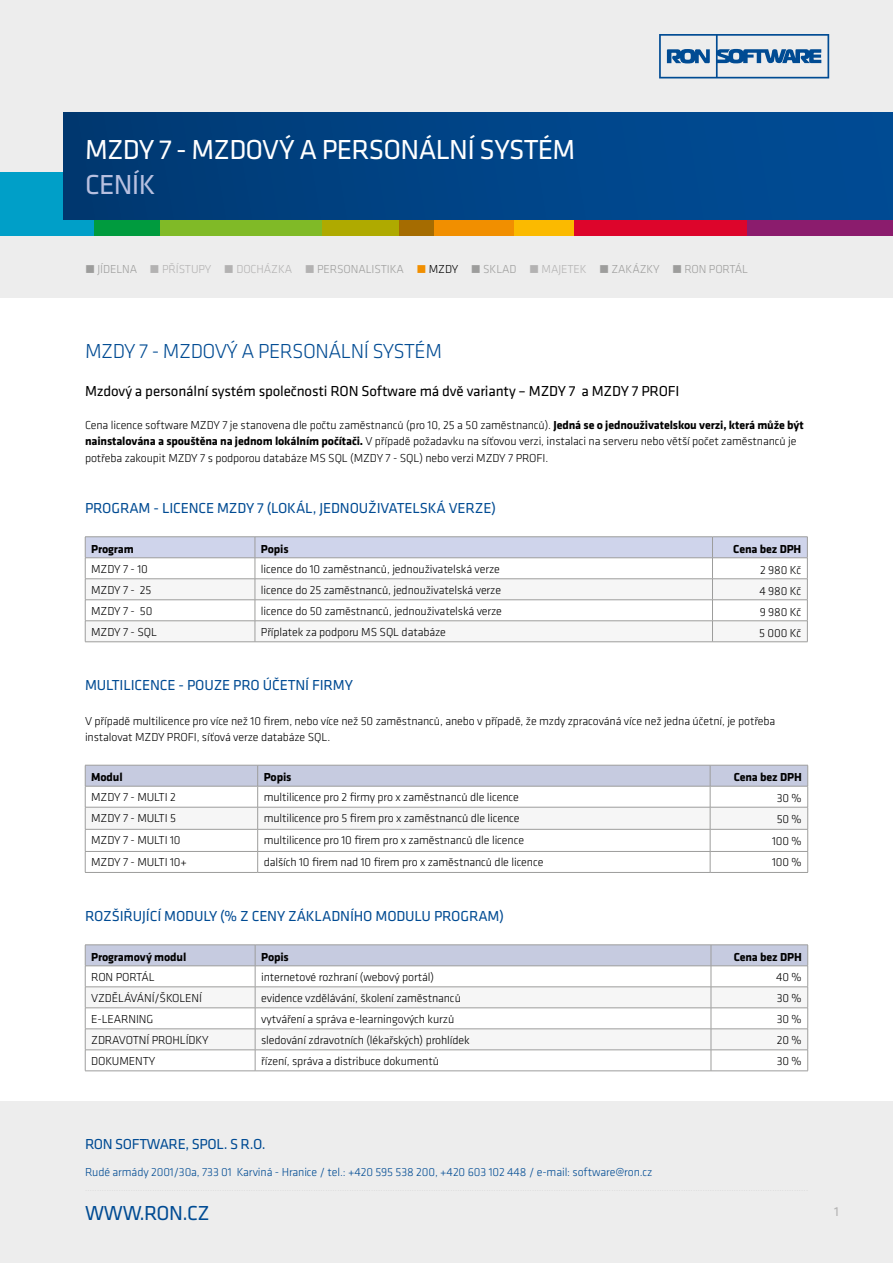
<style>
.page{position:relative;width:893px;height:1263px;background:#fff}
.page>*{position:absolute;margin:0;border:0;box-sizing:border-box;transform-origin:0 0}
.t1{font:28.5px "Klavika";letter-spacing:-.025em;color:#fff}
.t2{font:28.5px "Klavika";letter-spacing:-.025em;color:#b8c0e0}
.t3{font:300 21px "Klavika";letter-spacing:-.025em;color:#004b93}
.t4{font:21px "Klavika";letter-spacing:-.025em;color:#004b93}
.t5{font:15px "Klavika";letter-spacing:-.01em;color:#004b93}
.t6{font:15px "Klavika";letter-spacing:-.01em;color:#000}
.t7{font:13.5px "Klavika";color:#b3b2b2}
.t8{font:300 12px/16.5px "Klavika";letter-spacing:-.01em;color:#000}
.t9{font:300 12px "Klavika";letter-spacing:-.01em;color:#004b93}
.t10{font:300 12px "Klavika";letter-spacing:-.01em;color:#9d9d9c}
.t11{font:700 12px "Klavika";letter-spacing:-.01em;color:#000}
.s1{color:#b3b2b2}
.s2{color:#f18f00}
.s3{color:#000}
.s4{font-weight:700}
</style>
<div class="page">
<div style="left:0;top:0;width:893px;height:298px;background:#ededed"></div>
<div style="left:0;top:1101px;width:893px;height:162px;background:#ededed"></div>
<div style="left:0;top:172px;width:744px;height:64px;background:#009fc8"></div>
<div style="left:94px;top:172px;width:650px;height:64px;background:#009b3e"></div>
<div style="left:160px;top:172px;width:635px;height:64px;background:#80ba27"></div>
<svg style="left:323px;top:172px;width:566px;height:64px;background:#a19107"></svg>
<div style="left:434px;top:172px;width:459px;height:64px;background:#f18f00"></div>
<div style="left:514px;top:172px;width:379px;height:64px;background:#fbba00"></div>
<div style="left:574px;top:172px;width:319px;height:64px;background:#dd052b"></div>
<div style="left:747px;top:172px;width:146px;height:64px;background:#8b1c6d"></div>
<div style="left:64px;top:113px;width:829px;height:106px;background:linear-gradient(to right,#003972,#004d98)"></div>
<svg style="left:659px;top:34px;width:170px;height:44px"></svg>
<hr style="left:85px;top:536px;width:170px;height:1px;background:#9d9d9c">
<hr style="left:255px;top:536px;width:457px;height:1px;background:#9d9d9c">
<hr style="left:712px;top:536px;width:95px;height:1px;background:#9d9d9c">
<svg style="left:85px;top:537px;width:723px;height:105px"></svg>
<hr style="left:85px;top:557px;width:170px;height:1px;background:#9d9d9c">
<hr style="left:255px;top:557px;width:457px;height:1px;background:#9d9d9c">
<hr style="left:712px;top:557px;width:95px;height:1px;background:#9d9d9c">
<hr style="left:85px;top:872px;width:173px;height:1px;background:#9d9d9c">
<hr style="left:258px;top:872px;width:452px;height:1px;background:#9d9d9c">
<hr style="left:710px;top:872px;width:98px;height:1px;background:#9d9d9c">
<svg style="left:85px;top:765px;width:723px;height:107px"></svg>
<hr style="left:85px;top:786px;width:173px;height:1px;background:#9d9d9c">
<hr style="left:258px;top:786px;width:452px;height:1px;background:#9d9d9c">
<hr style="left:710px;top:786px;width:98px;height:1px;background:#9d9d9c">
<hr style="left:85px;top:944px;width:170px;height:1px;background:#9d9d9c">
<hr style="left:255px;top:944px;width:456px;height:1px;background:#9d9d9c">
<hr style="left:711px;top:944px;width:97px;height:1px;background:#9d9d9c">
<svg style="left:85px;top:945px;width:723px;height:126px"></svg>
<h1 class="t1" style="left:85px;top:131px;width:492px">MZDY 7 - MZDOVÝ A PERSONÁLNÍ SYSTÉM</h1>
<h1 class="t2" style="left:85px;top:166px;width:72px">CENÍK</h1>
<p class="t10" style="left:85px;top:262px;width:608px">■ Jídelna <span class="s1">■ Přístupy</span> <span class="s1">■ Docházka</span> <span class="s1">■</span> Personalistika <span class="s2">■</span> <span class="s3">Mzdy</span> ■ Sklad <span class="s1">■ Majetek</span> ■ Zakázky ■ RON</p>
<p class="t10" style="left:709px;top:262px;width:14px">PORTÁL</p>
<h2 class="t3" style="left:85px;top:338px;width:355px">mzdy 7 - mzdový a personální systém</h2>
<p class="t6" style="left:85px;top:381px;width:596px">MZDOVÝ A PERSONÁLNÍ SYSTÉM SPOLEČNOSTI RON SOFTWARE MÁ DVĚ VARIANTY – MZDY 7 A MZDY 7 PROFI</p>
<p class="t8" style="left:85px;top:416px;width:123px">Cena licence software MZDY</p>
<p class="t8" style="left:85px;top:416px;width:720px;text-indent:137px">7 je stanovena dle počtu zaměstnanců (pro 10, 25 a 50 zaměstnanců). <span class="s4">Jedná se o jednouživatelskou verzi, která může být nainstalována a spouštěna na jednom lokálním počítači.</span> V případě požadavku na síťovou verzi, instalaci na serveru nebo větší počet zaměstnanců je potřeba zakoupit MZDY</p>
<p class="t8" style="left:200px;top:449px;width:171px">7 s podporou databáze MS SQL (MZDY</p>
<p class="t8" style="left:386px;top:449px;width:108px">7 - SQL) nebo verzi MZDY</p>
<p class="t8" style="left:508px;top:449px;width:42px">7 PROFI.</p>
<p class="t5" style="left:85px;top:498px;width:143px">PROGRAM - LICENCE MZDY</p>
<p class="t5" style="left:257px;top:498px;width:84px">7 (LOKÁL, JEDNO</p>
<p class="t5" style="left:359px;top:498px;width:139px">UŽIVATELSKÁ VERZ E)</p>
<p class="t11" style="left:91px;top:540px;width:44px">Program</p>
<p class="t11" style="left:261px;top:540px;width:29px">Popis</p>
<p class="t11" style="left:733px;top:540px;width:70px">Cena bez DPH</p>
<p class="t8" style="left:91px;top:560px;width:17px">MZDY</p>
<p class="t8" style="left:123px;top:560px;width:26px">7 - 10</p>
<p class="t8" style="left:261px;top:560px;width:241px">licence do 10 zaměstnanců, jednouživatelská verze</p>
<p class="t8" style="left:760px;top:561px;width:43px">2 980 Kč</p>
<p class="t8" style="left:91px;top:581px;width:17px">MZDY</p>
<p class="t8" style="left:123px;top:581px;width:30px">7 - 25</p>
<p class="t8" style="left:261px;top:581px;width:242px">licence do 25 zaměstnanců, jednouživatelská verze</p>
<p class="t8" style="left:759px;top:582px;width:44px">4 980 Kč</p>
<p class="t8" style="left:91px;top:602px;width:17px">MZDY</p>
<p class="t8" style="left:123px;top:602px;width:31px">7 - 50</p>
<p class="t8" style="left:261px;top:602px;width:243px">licence do 50 zaměstnanců, jednouživatelská verze</p>
<p class="t8" style="left:760px;top:603px;width:43px">9 980 Kč</p>
<p class="t8" style="left:91px;top:623px;width:17px">MZDY</p>
<p class="t8" style="left:123px;top:623px;width:34px">7 - SQL</p>
<p class="t8" style="left:261px;top:623px;width:186px">Příplatek za podporu MS SQL databáze</p>
<p class="t8" style="left:759px;top:624px;width:44px">5 000 Kč</p>
<p class="t5" style="left:85px;top:675px;width:158px">MULTILICENCE - POUZE PRO</p>
<p class="t5" style="left:263px;top:675px;width:59px">ÚČETN Í FIRMY</p>
<p class="t8" style="left:85px;top:712px;width:692px">V případě multilicence pro více než 10 firem, nebo více než 50 zaměstnanců, anebo v případě, že mzdy zpracováná více než jedna účetní, je potřeba instalovat MZDY</p>
<p class="t8" style="left:167px;top:729px;width:165px">PRO FI , síťová verze databáze SQL.</p>
<p class="t11" style="left:91px;top:768px;width:33px">Modul</p>
<p class="t11" style="left:264px;top:768px;width:29px">Popis</p>
<p class="t11" style="left:734px;top:768px;width:70px">Cena bez DPH</p>
<p class="t8" style="left:91px;top:789px;width:17px">MZDY</p>
<p class="t8" style="left:123px;top:789px;width:30px">7 - MULTI</p>
<p class="t8" style="left:170px;top:789px;width:7px">2</p>
<p class="t8" style="left:264px;top:789px;width:257px">multilicence pro 2 firmy pro x zaměstnanců dle licence</p>
<p class="t8" style="left:777px;top:789px;width:27px">30 %</p>
<p class="t8" style="left:91px;top:810px;width:17px">MZDY</p>
<p class="t8" style="left:123px;top:810px;width:30px">7 - MULTI</p>
<p class="t8" style="left:170px;top:810px;width:7px">5</p>
<p class="t8" style="left:264px;top:810px;width:257px">multilicence pro 5 firem pro x zaměstnanců dle licence</p>
<p class="t8" style="left:777px;top:810px;width:27px">50 %</p>
<p class="t8" style="left:91px;top:832px;width:17px">MZDY</p>
<p class="t8" style="left:123px;top:832px;width:30px">7 - MULTI</p>
<p class="t8" style="left:170px;top:832px;width:12px">10</p>
<p class="t8" style="left:264px;top:832px;width:262px">multilicence pro 10 firem pro x zaměstnanců dle licence</p>
<p class="t8" style="left:772px;top:833px;width:31px">100 %</p>
<p class="t8" style="left:91px;top:854px;width:17px">MZDY</p>
<p class="t8" style="left:123px;top:854px;width:30px">7 - MULTI</p>
<p class="t8" style="left:170px;top:854px;width:18px">10+</p>
<p class="t8" style="left:264px;top:854px;width:281px">dalších 10 firem nad 10 firem pro x zaměstnanců dle licence</p>
<p class="t8" style="left:772px;top:854px;width:31px">100 %</p>
<p class="t5" style="left:85px;top:906px;width:90px">ROZŠI ŘUJÍCÍ MOD</p>
<p class="t5" style="left:194px;top:906px;width:192px">ULY (% Z CENY ZÁKLADN ÍHO MOD</p>
<p class="t5" style="left:405px;top:906px;width:100px">ULU PRO GRAM)</p>
<p class="t11" style="left:91px;top:948px;width:97px">Programový modul</p>
<p class="t11" style="left:261px;top:948px;width:29px">Popis</p>
<p class="t11" style="left:734px;top:948px;width:70px">Cena bez DPH</p>
<p class="t8" style="left:91px;top:968px;width:8px">RON</p>
<p class="t8" style="left:116px;top:968px;width:14px">PORTÁL</p>
<p class="t8" style="left:261px;top:968px;width:174px">internetové rozhraní (webový portál)</p>
<p class="t8" style="left:776px;top:968px;width:27px">40 %</p>
<p class="t8" style="left:91px;top:989px;width:34px">VZDĚLÁVÁNÍ</p>
<p class="t8" style="left:155px;top:989px;width:19px">/ŠKOLENÍ</p>
<p class="t8" style="left:261px;top:989px;width:201px">evidence vzdělávání, školení zaměstnanců</p>
<p class="t8" style="left:777px;top:989px;width:27px">30 %</p>
<p class="t8" style="left:91px;top:1010px;width:18px">E-LEARNIN</p>
<p class="t8" style="left:146px;top:1010px;width:8px">G</p>
<p class="t8" style="left:261px;top:1010px;width:195px">vytváření a správa e-learningových kurzů</p>
<p class="t8" style="left:777px;top:1010px;width:27px">30 %</p>
<p class="t8" style="left:91px;top:1031px;width:8px">ZDRAVOTNÍ</p>
<p class="t8" style="left:152px;top:1031px;width:35px">PROHLÍDKY</p>
<p class="t8" style="left:261px;top:1031px;width:210px">sledování zdravotních (lékařských) prohlídek</p>
<p class="t8" style="left:777px;top:1031px;width:26px">20 %</p>
<p class="t8" style="left:91px;top:1052px;width:8px">DOKU</p>
<p class="t8" style="left:119px;top:1052px;width:17px">MENTY</p>
<p class="t8" style="left:261px;top:1052px;width:179px">řízení, správa a distribuce dokumentů</p>
<p class="t8" style="left:777px;top:1052px;width:27px">30 %</p>
<p class="t5" style="left:85px;top:1134px;width:10px">RON</p>
<p class="t5" style="left:115px;top:1134px;width:35px">SO FTWARE</p>
<p class="t5" style="left:185px;top:1134px;width:82px">, SPOL. S R.O.</p>
<p class="t9" style="left:85px;top:1164px;width:569px">Rudé armády 2001/30a, 733 01 Karviná - Hranice / tel.: +420 595 538 200, +420 603 102 448 / e-mail: software@ron.cz</p>
<h2 class="t4" style="left:85px;top:1199px;width:126px">WWW.RON.CZ</h2>
<p class="t7" style="left:834px;top:1203px;width:6px">1</p>
</div>
